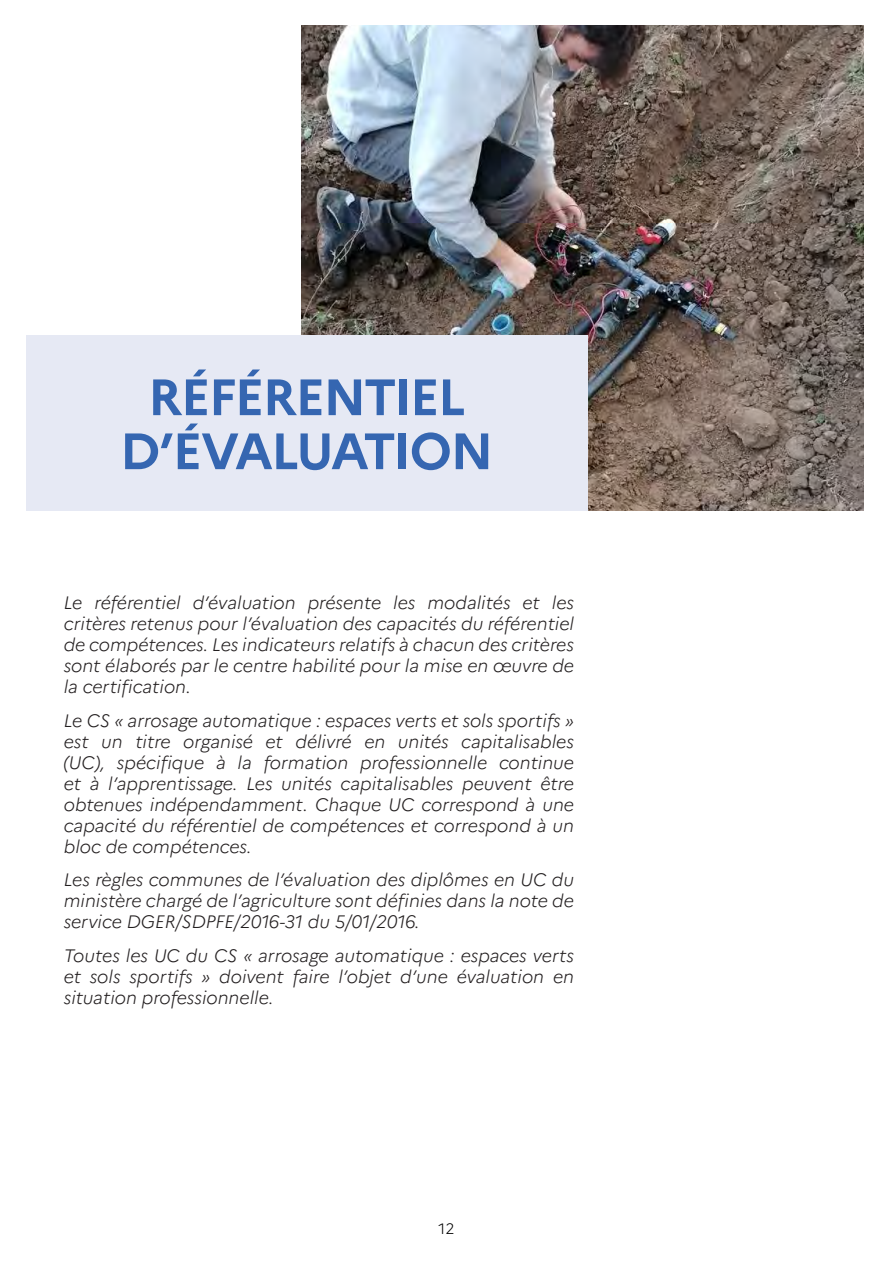
<style>
.page{position:relative;width:893px;height:1263px;background:#fff}
.page>*{position:absolute;margin:0;border:0;box-sizing:border-box;transform-origin:0 0}
.Titre_REFERENTIEL{font:700 51px/54px "Marianne";letter-spacing:-.035em;color:#3566b1;text-align:center}
.TEXTE_INTRO-REFERENT{font:italic 300 18px/21px "Marianne";color:#231f20;text-align:justify}
.t1{font:300 15px "Marianne";color:#000}
</style>
<div class="page">
<img style="left:302px;top:26px;width:561px;height:485px">
<div style="left:26px;top:335px;width:561px;height:176px;background:#e6e9f4"></div>
<p class="Titre_REFERENTIEL" style="left:120px;top:370px;width:375px">RÉFÉRENTIEL<br>D’ÉVALUATION</p>
<p class="TEXTE_INTRO-REFERENT" style="left:64px;top:592px;width:512px">Le référentiel d’évaluation présente les modalités et les critères retenus pour l’évaluation des capacités du référentiel de compétences. Les indicateurs relatifs à chacun des critères sont élaborés par le centre habilité pour la mise en œuvre de la certification.</p>
<p class="TEXTE_INTRO-REFERENT" style="left:64px;top:710px;width:512px">Le CS « arrosage automatique : espaces verts et sols sportifs » est un titre organisé et délivré en unités capitalisables (UC), spécifique à la formation professionnelle continue et à l’apprentissage. Les unités capitalisables peuvent être obtenues indépendamment. Chaque UC correspond à une capacité du référentiel de compétences et correspond à un bloc de compétences.</p>
<p class="TEXTE_INTRO-REFERENT" style="left:64px;top:869px;width:512px">Les règles communes de l’évaluation des diplômes en UC du ministère chargé de l’agriculture sont définies dans la note de service DGER/SDPFE/2016-31 du 5/01/2016.</p>
<p class="TEXTE_INTRO-REFERENT" style="left:64px;top:945px;width:512px">Toutes les UC du CS « arrosage automatique : espaces verts et sols sportifs » doivent faire l’objet d’une évaluation en situation professionnelle.</p>
<p class="t1" style="left:439px;top:1219px;width:17px">12</p>
</div>
